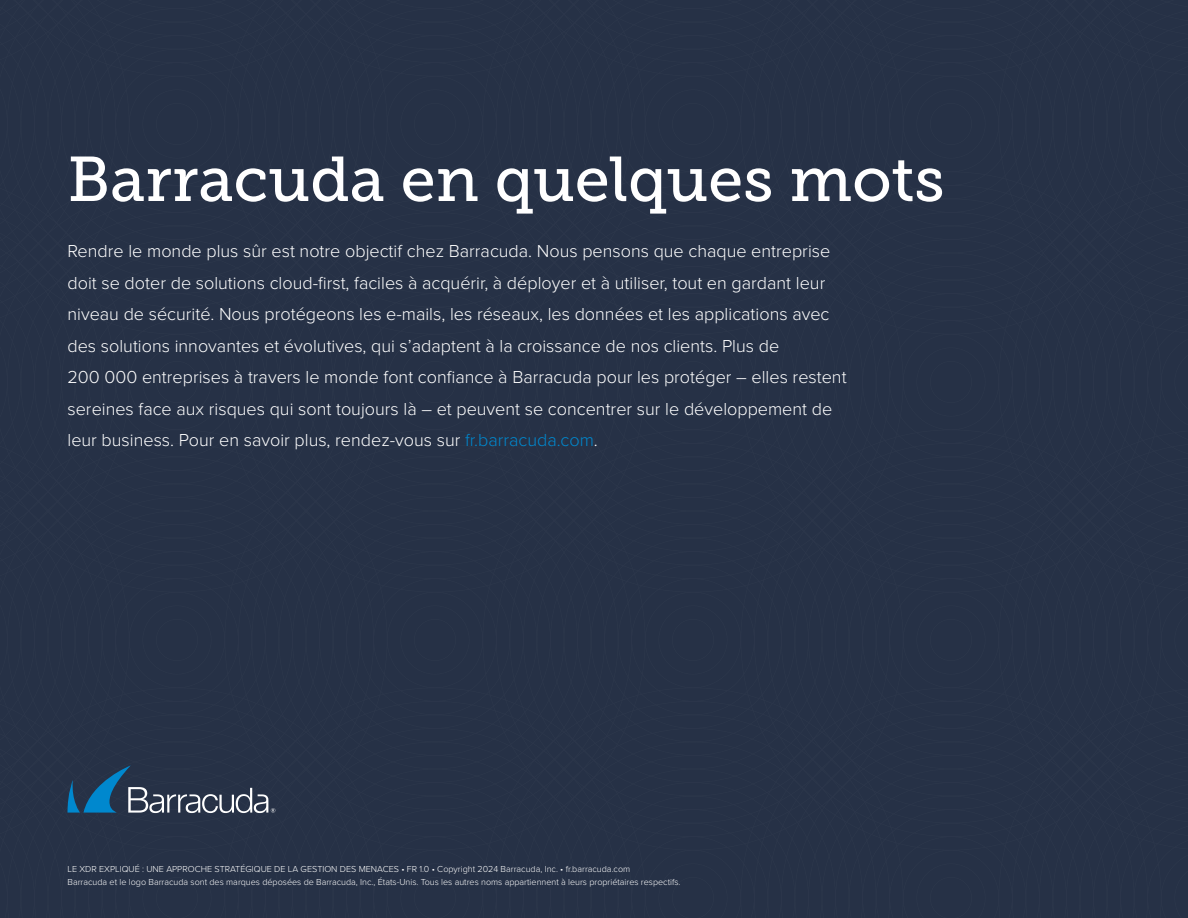
<style>
.page{position:relative;width:1188px;height:918px;background:#263146}
.page>*{position:absolute;margin:0;border:0;box-sizing:border-box;transform-origin:0 0}
.t1{font:63px "Museo Slab 500";color:#fff}
.t2{font:300 18px/31.5px "Proxima Nova";color:#fff}
.t3{font:300 9px/13.5px "Proxima Nova";color:#fff}
.s1{color:#0088ce}
</style>
<div class="page">
<svg style="left:68px;top:765px;width:207px;height:48px"></svg>
<h1 class="t1" style="left:68px;top:144px;width:879px">Barracuda en quelques mots</h1>
<p class="t2" style="left:68px;top:236px;width:781px">Rendre le monde plus sûr est notre objectif chez Barracuda. Nous pensons que chaque entreprise doit se doter de solutions cloud-first, faciles à acquérir, à déployer et à utiliser, tout en gardant leur niveau de sécurité. Nous protégeons les e-mails, les réseaux, les données et les applications avec des solutions innovantes et évolutives, qui s’adaptent à la croissance de nos clients. Plus de<br>200 000 entreprises à travers le monde font confiance à Barracuda pour les protéger – elles restent sereines face aux risques qui sont toujours là – et peuvent se concentrer sur le développement de leur business. Pour en savoir plus, rendez-vous sur <span class="s1">fr.barracuda.com</span>.</p>
<p class="t3" style="left:68px;top:862px;width:615px">LE XDR EXPLIQUÉ : UNE APPROCHE STRATÉGIQUE DE LA GESTION DES MENACES • FR 1.0 • Copyright 2024 Barracuda, Inc. • fr.barracuda.com<br>Barracuda et le logo Barracuda sont des marques déposées de Barracuda, Inc., États-Unis. Tous les autres noms appartiennent à leurs propriétaires respectifs.</p>
</div>
